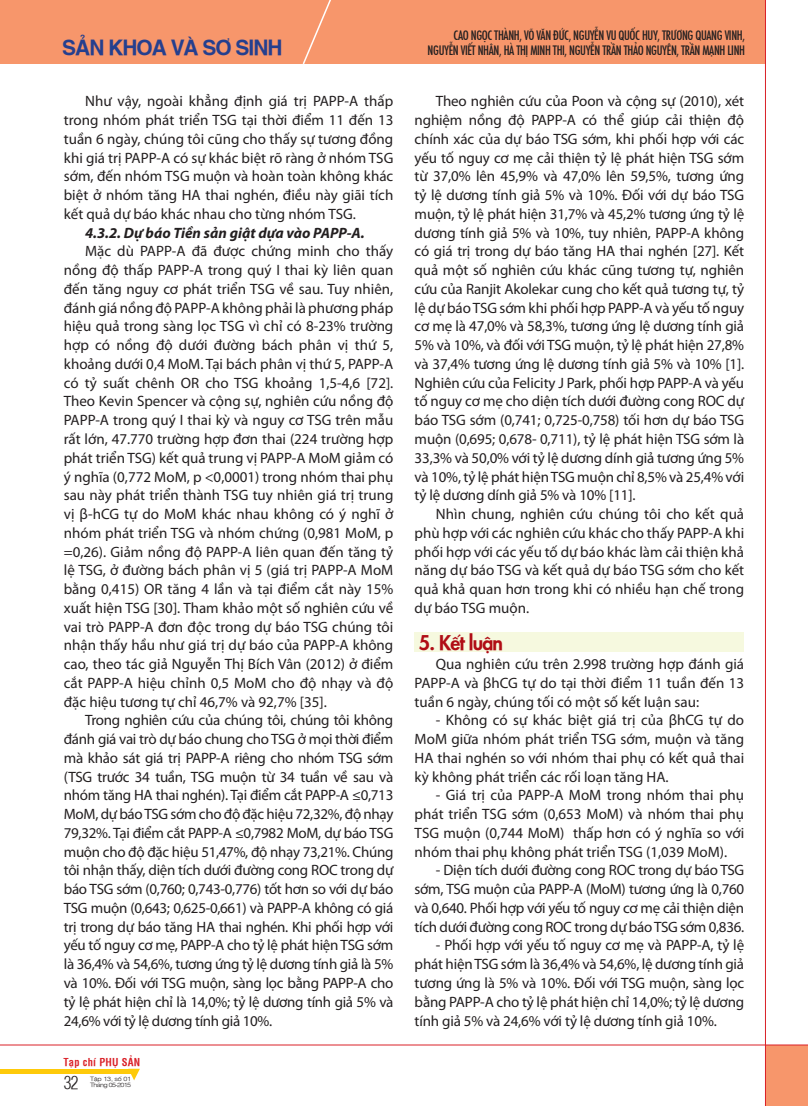
<style>
.page{position:relative;width:808px;height:1106px;background:#fff}
.page>*{position:absolute;margin:0;border:0;box-sizing:border-box;transform-origin:0 0}
.t1{font:700 21px "SFU Helvetica";letter-spacing:-.05em;color:#253f8e}
.t2{font:800 19.5px "SFU Futura";letter-spacing:-.04em;color:#b00d15}
.t3{font:300 condensed 17.55px "SFU Helvetica";color:#231f20}
.t4{font:15px/18.8px "Myriad Pro";color:#231f20;text-align:justify}
.t5{font:italic 700 15px "Myriad Pro";color:#231f20}
.t6{font:14.25px "SFU Function Condensed";letter-spacing:-.025em;color:#231f20}
.t7{font:700 condensed 10.5px "SFU Helvetica";letter-spacing:.025em;color:#da2128}
.t8{font:300 6px/6px "SFU Helvetica";letter-spacing:-.085em;color:#231f20;scale:1.19 1}
</style>
<div class="page">
<div style="left:415px;top:632px;width:329px;height:20px;background:#f6f9df"></div>
<div style="left:0;top:0;width:765px;height:63px;background:#f7966b"></div>
<div style="left:766px;top:1045px;width:42px;height:61px;background:#f7966b"></div>
<hr style="left:765px;top:0;width:1px;height:1106px;background:#da2128">
<hr style="left:0;top:1044px;width:808px;height:1px;background:#da2128">
<svg style="left:301px;top:0;width:35px;height:64px"></svg>
<svg style="left:128px;top:1068px;width:12px;height:12px"></svg>
<div style="left:0;top:1068px;width:134px;height:5px;background:#feca0a"></div>
<p class="t6" style="left:454px;top:24px;width:293px">CAO NGỌC THÀNH, VÕ VĂN ĐỨC, NGUYỄN VU QUỐC HUY, TRƯƠNG QUANG VINH,</p>
<h1 class="t1" style="left:62px;top:31px;width:222px">SẢN KHOA VÀ SƠ SINH</h1>
<p class="t6" style="left:428px;top:39px;width:319px">NGUYỄN VIẾT NHÂN, HÀ THỊ MINH THI, NGUYỄN TRẦN THẢO NGUYÊN, TRẦN MẠNH LINH</p>
<p class="t4" style="left:64px;top:92px;width:331px;text-indent:21px">Như vậy, ngoài khẳng định giá trị PAPP-A thấp trong nhóm phát triển TSG tại thời điểm 11 đến 13 tuần 6 ngày, chúng tôi cũng cho thấy sự tương đồng khi giá trị PAPP-A có sự khác biệt rõ ràng ở nhóm TSG sớm, đến nhóm TSG muộn và hoàn toàn không khác biệt ở nhóm tăng HA thai nghén, điều này giãi tích kết quả dự báo khác nhau cho từng nhóm TSG.</p>
<p class="t5" style="left:85px;top:223px;width:281px">4.3.2. Dự báo Tiền sản giật dựa vào PAPP-A.</p>
<p class="t4" style="left:64px;top:242px;width:331px;text-indent:21px">Mặc dù PAPP-A đã được chứng minh cho thấy nồng độ thấp PAPP-A trong quý I thai kỳ liên quan đến tăng nguy cơ phát triển TSG về sau. Tuy nhiên, đánh giá nồng độ PAPP-A không phải là phương pháp hiệu quả trong sàng lọc TSG vì chỉ có 8-23% trường hợp có nồng độ dưới đường bách phân vị thứ 5, khoảng dưới 0,4 MoM. Tại bách phân vị thứ 5, PAPP-A có tỷ suất chênh OR cho TSG khoảng 1,5-4,6 [72].<br>Theo Kevin Spencer và cộng sự, nghiên cứu nồng độ PAPP-A trong quý I thai kỳ và nguy cơ TSG trên mẫu rất lớn, 47.770 trường hợp đơn thai (224 trường hợp phát triển TSG) kết quả trung vị PAPP-A MoM giảm có ý nghĩa (0,772 MoM, p &lt;0,0001) trong nhóm thai phụ sau này phát triển thành TSG tuy nhiên giá trị trung vị β-hCG tự do MoM khác nhau không có ý nghĩ ở nhóm phát triển TSG và nhóm chứng (0,981 MoM, p =0,26). Giảm nồng độ PAPP-A liên quan đến tăng tỷ lệ TSG, ở đường bách phân vị 5 (giá trị PAPP-A MoM bằng 0,415) OR tăng 4 lần và tại điểm cắt này 15% xuất hiện TSG [30]. Tham khảo một số nghiên cứu về vai trò PAPP-A đơn độc trong dự báo TSG chúng tôi nhận thấy hầu như giá trị dự báo của PAPP-A không cao, theo tác giả Nguyễn Thị Bích Vân (2012) ở điểm cắt PAPP-A hiệu chỉnh 0,5 MoM cho độ nhạy và độ đặc hiệu tương tự chỉ 46,7% và 92,7% [35].</p>
<p class="t4" style="left:64px;top:710px;width:331px;text-indent:21px">Trong nghiên cứu của chúng tôi, chúng tôi không đánh giá vai trò dự báo chung cho TSG ở mọi thời điểm mà khảo sát giá trị PAPP-A riêng cho nhóm TSG sớm (TSG trước 34 tuần, TSG muộn từ 34 tuần về sau và nhóm tăng HA thai nghén). Tại điểm cắt PAPP-A ≤0,713<br>MoM, dự báo TSG sớm cho độ đặc hiệu 72,32%, độ nhạy 79,32%. Tại điểm cắt PAPP-A ≤0,7982 MoM, dự báo TSG muộn cho độ đặc hiệu 51,47%, độ nhạy 73,21%. Chúng tôi nhận thấy, diện tích dưới đường cong ROC trong dự báo TSG sớm (0,760; 0,743-0,776) tốt hơn so với dự báo TSG muộn (0,643; 0,625-0,661) và PAPP-A không có giá trị trong dự báo tăng HA thai nghén. Khi phối hợp với yếu tố nguy cơ mẹ, PAPP-A cho tỷ lệ phát hiện TSG sớm là 36,4% và 54,6%, tương ứng tỷ lệ dương tính giả là 5% và 10%. Đối với TSG muộn, sàng lọc bằng PAPP-A cho tỷ lệ phát hiện chỉ là 14,0%; tỷ lệ dương tính giả 5% và 24,6% với tỷ lệ dương tính giả 10%.</p>
<p class="t7" style="left:63px;top:1054px;width:78px">Tạp chí PHỤ SẢN</p>
<p class="t3" style="left:64px;top:1069px;width:16px">32</p>
<p class="t8" style="left:90px;top:1075px;width:36px">Tập 13, số 01<br>Tháng 05-2015</p>
<p class="t4" style="left:415px;top:92px;width:331px;text-indent:21px">Theo nghiên cứu của Poon và cộng sự (2010), xét nghiệm nồng độ PAPP-A có thể giúp cải thiện độ chính xác của dự báo TSG sớm, khi phối hợp với các yếu tố nguy cơ mẹ cải thiện tỷ lệ phát hiện TSG sớm từ 37,0% lên 45,9% và 47,0% lên 59,5%, tương ứng tỷ lệ dương tính giả 5% và 10%. Đối với dự báo TSG muộn, tỷ lệ phát hiện 31,7% và 45,2% tương ứng tỷ lệ dương tính giả 5% và 10%, tuy nhiên, PAPP-A không có giá trị trong dự báo tăng HA thai nghén [27]. Kết quả một số nghiên cứu khác cũng tương tự, nghiên cứu của Ranjit Akolekar cung cho kết quả tương tự, tỷ lệ dự báo TSG sớm khi phối hợp PAPP-A và yếu tố nguy cơ mẹ là 47,0% và 58,3%, tương ứng lệ dương tính giả 5% và 10%, và đối với TSG muộn, tỷ lệ phát hiện 27,8% và 37,4% tương ứng lệ dương tính giả 5% và 10% [1].<br>Nghiên cứu của Felicity J Park, phối hợp PAPP-A và yếu tố nguy cơ mẹ cho diện tích dưới đường cong ROC dự báo TSG sớm (0,741; 0,725-0,758) tối hơn dự báo TSG muộn (0,695; 0,678- 0,711), tỷ lệ phát hiện TSG sớm là 33,3% và 50,0% với tỷ lệ dương dính giả tương ứng 5% và 10%, tỷ lệ phát hiện TSG muộn chỉ 8,5% và 25,4% với tỷ lệ dương dính giả 5% và 10% [11].</p>
<p class="t4" style="left:415px;top:504px;width:331px;text-indent:21px">Nhìn chung, nghiên cứu chúng tôi cho kết quả phù hợp với các nghiên cứu khác cho thấy PAPP-A khi phối hợp với các yếu tố dự báo khác làm cải thiện khả năng dự báo TSG và kết quả dự báo TSG sớm cho kết quả khả quan hơn trong khi có nhiều hạn chế trong dự báo TSG muộn.</p>
<h2 class="t2" style="left:419px;top:627px;width:86px">5. Kết luận</h2>
<p class="t4" style="left:415px;top:654px;width:331px;text-indent:21px">Qua nghiên cứu trên 2.998 trường hợp đánh giá PAPP-A và βhCG tự do tại thời điểm 11 tuần đến 13 tuần 6 ngày, chúng tối có một số kết luận sau:</p>
<p class="t4" style="left:415px;top:710px;width:331px;text-indent:21px">- Không có sự khác biệt giá trị của βhCG tự do MoM giữa nhóm phát triển TSG sớm, muộn và tăng HA thai nghén so với nhóm thai phụ có kết quả thai kỳ không phát triển các rối loạn tăng HA.</p>
<p class="t4" style="left:415px;top:785px;width:331px;text-indent:21px">- Giá trị của PAPP-A MoM trong nhóm thai phụ phát triển TSG sớm (0,653 MoM) và nhóm thai phụ TSG muộn (0,744 MoM) thấp hơn có ý nghĩa so với nhóm thai phụ không phát triển TSG (1,039 MoM).</p>
<p class="t4" style="left:415px;top:860px;width:331px;text-indent:21px">- Diện tích dưới đường cong ROC trong dự báo TSG sớm, TSG muộn của PAPP-A (MoM) tương ứng là 0,760 và 0,640. Phối hợp với yếu tố nguy cơ mẹ cải thiện diện tích dưới đường cong ROC trong dự báo TSG sớm 0,836.</p>
<p class="t4" style="left:415px;top:935px;width:331px;text-indent:21px">- Phối hợp với yếu tố nguy cơ mẹ và PAPP-A, tỷ lệ phát hiện TSG sớm là 36,4% và 54,6%, lệ dương tính giả tương ứng là 5% và 10%. Đối với TSG muộn, sàng lọc bằng PAPP-A cho tỷ lệ phát hiện chỉ 14,0%; tỷ lệ dương tính giả 5% và 24,6% với tỷ lệ dương tính giả 10%.</p>
</div>
